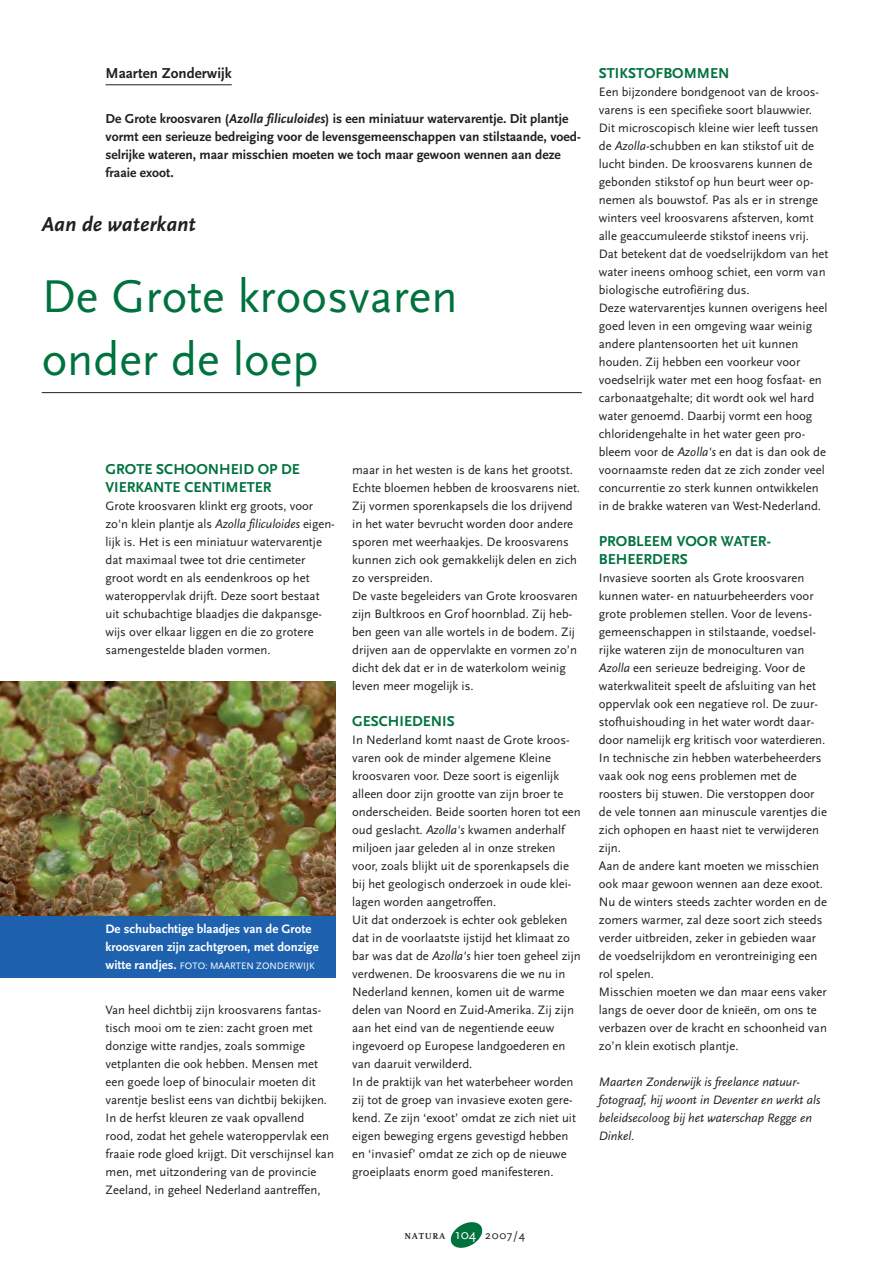
<style>
.page{position:relative;width:893px;height:1263px;background:#fff}
.page>*{position:absolute;margin:0;border:0;box-sizing:border-box;transform-origin:0 0}
.t1{font:48px/63px "Scala Sans";color:#00723e}
.t2{font:italic 700 21px "Scala Sans";color:#231f20}
.t3{font:700 15px/18px "Scala Sans";color:#00723e}
.t4{font:700 15px "Scala Sans";color:#231f20}
.t5{font:700 13.5px/18px "Scala Sans";color:#231f20}
.t6{font:12.75px/18px "Scala Sans";color:#231f20}
.t7{font:italic 12.75px/18px "Scala Sans";color:#231f20}
.t8{font:700 12.75px/18px "Scala Sans";color:#fff}
.t9{font:9.75px "Scala Sans";color:#fff}
.t10{font:700 9px "FF Scala";letter-spacing:.08em;color:#231f20}
.s1{font-style:italic}
.s2{font-weight:700;font-size:12.75px}
.s3{font-family:"Scala Sans";font-weight:400;font-size:14.25px;color:#fff}
.s4{font-family:"Scala Sans";font-weight:400;font-size:12px}
</style>
<div class="page">
<div style="left:0;top:908px;width:335px;height:70px;background:#1e62af"></div>
<svg style="left:450px;top:1222px;width:33px;height:26px"></svg>
<hr style="left:106px;top:84px;width:126px;height:1px;background:#231f20">
<hr style="left:42px;top:392px;width:540px;height:1px;background:#231f20">
<img style="left:0;top:681px;width:335px;height:234px">
<p class="t4" style="left:106px;top:67px;width:128px">Maarten Zonderwijk</p>
<p class="t5" style="left:106px;top:111px;width:477px">De Grote kroosvaren (<span class="s1">Azolla filiculoides</span>) is een miniatuur watervarentje. Dit plantje vormt een serieuze bedreiging voor de levensgemeenschappen van stilstaande, voed&shy;selrijke wateren, maar misschien moeten we toch maar gewoon wennen aan deze fraaie exoot.</p>
<h2 class="t2" style="left:42px;top:212px;width:156px">Aan de waterkant</h2>
<h1 class="t1" style="left:42px;top:268px;width:417px">De Grote kroosvaren onder de loep</h1>
<p class="t3" style="left:106px;top:461px;width:196px">GROTE SCHOONHEID OP DE<br>VIERKANTE CENTIMETER</p>
<p class="t6" style="left:106px;top:498px;width:231px">Grote kroosvaren klinkt erg groots, voor zo'n klein plantje als <span class="s1">Azolla filiculoides</span> eigen&shy;lijk is. Het is een miniatuur watervarentje dat maximaal twee tot drie centimeter groot wordt en als eendenkroos op het wateroppervlak drijft. Deze soort bestaat uit schubachtige blaadjes die dakpansge&shy;wijs over elkaar liggen en die zo grotere samengestelde bladen vormen.</p>
<p class="t8" style="left:106px;top:921px;width:215px">De schubachtige blaadjes van de Grote kroosvaren zijn zachtgroen, met donzige</p>
<p class="t9" style="left:106px;top:961px;width:211px"><span class="s2">witte randjes.</span> FOTO: MAARTEN ZONDERWIJK</p>
<p class="t6" style="left:106px;top:1002px;width:230px">Van heel dichtbij zijn kroosvarens fantas&shy;tisch mooi om te zien: zacht groen met donzige witte randjes, zoals sommige vetplanten die ook hebben. Mensen met een goede loep of binoculair moeten dit varentje beslist eens van dichtbij bekijken.<br>In de herfst kleuren ze vaak opvallend rood, zodat het gehele wateroppervlak een fraaie rode gloed krijgt. Dit verschijnsel kan men, met uitzondering van de provincie Zeeland, in geheel Nederland aantreffen,</p>
<p class="t6" style="left:352px;top:462px;width:229px">maar in het westen is de kans het grootst.<br>Echte bloemen hebben de kroosvarens niet.<br>Zij vormen sporenkapsels die los drijvend in het water bevrucht worden door andere sporen met weerhaakjes. De kroosvarens kunnen zich ook gemakkelijk delen en zich zo verspreiden.<br>De vaste begeleiders van Grote kroosvaren zijn Bultkroos en Grof hoornblad. Zij heb&shy;ben geen van alle wortels in de bodem. Zij drijven aan de oppervlakte en vormen zo’n dicht dek dat er in de waterkolom weinig leven meer mogelijk is.</p>
<p class="t3" style="left:352px;top:713px;width:104px">GESCHIEDENIS</p>
<p class="t6" style="left:352px;top:732px;width:230px">In Nederland komt naast de Grote kroos&shy;varen ook de minder algemene Kleine kroosvaren voor. Deze soort is eigenlijk alleen door zijn grootte van zijn broer te onderscheiden. Beide soorten horen tot een oud geslacht. <span class="s1">Azolla's</span> kwamen anderhalf miljoen jaar geleden al in onze streken voor, zoals blijkt uit de sporenkapsels die bij het geologisch onderzoek in oude klei&shy;lagen worden aangetroffen.<br>Uit dat onderzoek is echter ook gebleken dat in de voorlaatste ijstijd het klimaat zo bar was dat de <span class="s1">Azolla's</span> hier toen geheel zijn verdwenen. De kroosvarens die we nu in Nederland kennen, komen uit de warme delen van Noord en Zuid-Amerika. Zij zijn aan het eind van de negentiende eeuw ingevoerd op Europese landgoederen en van daaruit verwilderd.<br>In de praktijk van het waterbeheer worden zij tot de groep van invasieve exoten gere&shy;kend. Ze zijn ‘exoot’ omdat ze zich niet uit eigen beweging ergens gevestigd hebben en ‘invasief’ omdat ze zich op de nieuwe groeiplaats enorm goed manifesteren.</p>
<p class="t10" style="left:405px;top:1233px;width:122px">NATURA <span class="s3">104</span> <span class="s4">2007/4</span></p>
<p class="t3" style="left:599px;top:65px;width:132px">STIKSTOFBOMMEN</p>
<p class="t6" style="left:599px;top:84px;width:231px">Een bijzondere bondgenoot van de kroos&shy;varens is een specifieke soort blauwwier.<br>Dit microscopisch kleine wier leeft tussen de <span class="s1">Azolla</span>-schubben en kan stikstof uit de lucht binden. De kroosvarens kunnen de gebonden stikstof op hun beurt weer op&shy;nemen als bouwstof. Pas als er in strenge winters veel kroosvarens afsterven, komt alle geaccumuleerde stikstof ineens vrij.<br>Dat betekent dat de voedselrijkdom van het water ineens omhoog schiet, een vorm van biologische eutrofiëring dus.<br>Deze watervarentjes kunnen overigens heel goed leven in een omgeving waar weinig andere plantensoorten het uit kunnen houden. Zij hebben een voorkeur voor voedselrijk water met een hoog fosfaat- en carbonaatgehalte; dit wordt ook wel hard water genoemd. Daarbij vormt een hoog chloridengehalte in het water geen pro&shy;bleem voor de <span class="s1">Azolla's</span> en dat is dan ook de voornaamste reden dat ze zich zonder veel concurrentie zo sterk kunnen ontwikkelen in de brakke wateren van West-Nederland.</p>
<p class="t3" style="left:599px;top:533px;width:173px">PROBLEEM VOOR WATER-<br>BEHEERDERS</p>
<p class="t6" style="left:599px;top:570px;width:230px">Invasieve soorten als Grote kroosvaren kunnen water- en natuurbeheerders voor grote problemen stellen. Voor de levens&shy;gemeenschappen in stilstaande, voedsel&shy;rijke wateren zijn de monoculturen van <span class="s1">Azolla</span> een serieuze bedreiging. Voor de waterkwaliteit speelt de afsluiting van het oppervlak ook een negatieve rol. De zuur&shy;stofhuishouding in het water wordt daar&shy;door namelijk erg kritisch voor waterdieren.<br>In technische zin hebben waterbeheerders vaak ook nog eens problemen met de roosters bij stuwen. Die verstoppen door de vele tonnen aan minuscule varentjes die zich ophopen en haast niet te verwijderen zijn.<br>Aan de andere kant moeten we misschien ook maar gewoon wennen aan deze exoot.<br>Nu de winters steeds zachter worden en de zomers warmer, zal deze soort zich steeds verder uitbreiden, zeker in gebieden waar de voedselrijkdom en verontreiniging een rol spelen.<br>Misschien moeten we dan maar eens vaker langs de oever door de knieën, om ons te verbazen over de kracht en schoonheid van zo’n klein exotisch plantje.</p>
<p class="t7" style="left:599px;top:1074px;width:223px">Maarten Zonderwijk is freelance natuur&shy;fotograaf, hij woont in Deventer en werkt als beleidsecoloog bij het waterschap Regge en Dinkel.</p>
</div>
